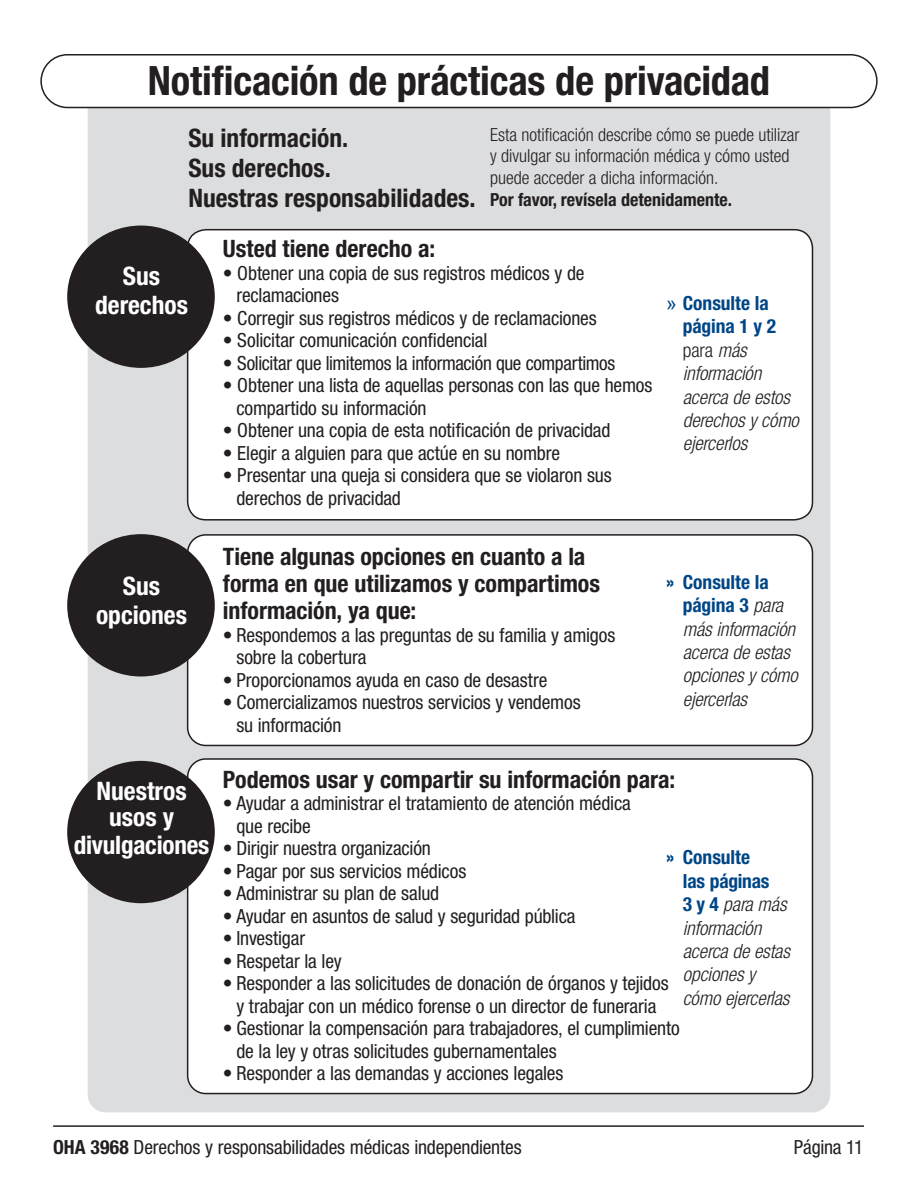
<style>
.page{position:relative;width:918px;height:1188px;background:#fff}
.page>*{position:absolute;margin:0;border:0;box-sizing:border-box;transform-origin:0 0}
.t1{font:700 condensed 40.5px "Helvetica Neue LT Std";letter-spacing:-.005em;color:#231f20}
.t2{font:700 condensed 25.5px/30px "Helvetica Neue LT Std";color:#231f20}
.t3{font:700 condensed 25.5px/28.5px "Helvetica Neue LT Std";color:#fff;text-align:center}
.t4{font:700 condensed 24px/27px "Helvetica Neue LT Std";color:#231f20}
.bullet{font:condensed 19.5px/22.5px "Helvetica Neue LT Std";letter-spacing:-.01em;color:#231f20}
.t5{font:italic 300 condensed 19.5px/23.4px "Helvetica Neue LT Std";letter-spacing:-.005em;color:#231f20}
.t6{font:700 condensed 19.5px/23.4px "Helvetica Neue LT Std";letter-spacing:-.005em;color:#004686}
.t7{font:300 condensed 18px/21.6px "Helvetica Neue LT Std";color:#231f20}
.s1{font-weight:700}
.s2{font-family:"Arial";font-weight:400;font-style:normal;font-stretch:normal;color:#004686}
.s3{font-weight:700;font-style:normal;color:#004686}
.s4{font-style:normal}
.s5{font-weight:300;font-style:italic;color:#231f20}
</style>
<div class="page">
<hr style="left:53px;top:1125px;width:811px;height:2px;background:#231f20">
<div style="left:88px;top:81px;width:742px;height:1031px;background:#dcdddf;border-radius:18px"></div>
<div style="left:41px;top:55px;width:836px;height:53px;background:#fff;border-radius:26px"></div>
<div style="left:40px;top:54px;width:838px;height:54px;border:2px solid #231f20;border-radius:26px"></div>
<div style="left:188px;top:535px;width:624px;height:210px;background:#fff;border-radius:18px"></div>
<div style="left:187px;top:534px;width:626px;height:212px;border:2px solid #231f20;border-radius:18px"></div>
<div style="left:188px;top:230px;width:624px;height:290px;background:#fff;border-radius:18px"></div>
<div style="left:187px;top:229px;width:626px;height:292px;border:2px solid #231f20;border-radius:18px"></div>
<div style="left:67px;top:226px;width:148px;height:142px;background:#231f20;border-radius:50%"></div>
<div style="left:67px;top:534px;width:148px;height:143px;background:#231f20;border-radius:50%"></div>
<div style="left:188px;top:759px;width:624px;height:335px;background:#fff;border-radius:18px"></div>
<div style="left:187px;top:758px;width:626px;height:336px;border:2px solid #231f20;border-radius:18px"></div>
<div style="left:67px;top:761px;width:148px;height:142px;background:#231f20;border-radius:50%"></div>
<h1 class="t1" style="left:148px;top:56px;width:624px">Notificación de prácticas de privacidad</h1>
<p class="t2" style="left:188px;top:122px;width:161px">Su información.<br>Sus derechos.</p>
<p class="t2" style="left:188px;top:182px;width:289px">Nuestras responsabilidades.</p>
<p class="t7" style="left:490px;top:124px;width:311px">Esta notificación describe cómo se puede utilizar y divulgar su información médica y cómo usted puede acceder a dicha información.<br><span class="s1">Por favor, revísela detenidamente.</span></p>
<p class="t3" style="left:95px;top:262px;width:94px">Sus derechos</p>
<p class="t3" style="left:123px;top:572px;width:39px">Sus</p>
<p class="t3" style="left:96px;top:600px;width:93px">opciones</p>
<p class="t4" style="left:223px;top:235px;width:214px">Usted tiene derecho a:</p>
<p class="bullet" style="left:236px;top:261px;width:350px;text-indent:-14px">• Obtener una copia de sus registros médicos y de reclamaciones</p>
<p class="bullet" style="left:223px;top:306px;width:375px">• Corregir sus registros médicos y de reclamaciones</p>
<p class="bullet" style="left:223px;top:329px;width:266px">• Solicitar comunicación confidencial</p>
<p class="bullet" style="left:223px;top:351px;width:394px">• Solicitar que limitemos la información que compartimos</p>
<p class="bullet" style="left:236px;top:374px;width:418px;text-indent:-14px">• Obtener una lista de aquellas personas con las que hemos compartido su información</p>
<p class="bullet" style="left:223px;top:419px;width:389px">• Obtener una copia de esta notificación de privacidad</p>
<p class="bullet" style="left:223px;top:441px;width:339px">• Elegir a alguien para que actúe en su nombre</p>
<p class="bullet" style="left:236px;top:464px;width:377px;text-indent:-14px">• Presentar una queja si considera que se violaron sus derechos de privacidad</p>
<p class="t4" style="left:223px;top:543px;width:379px">Tiene algunas opciones en cuanto a la forma en que utilizamos y compartimos información, ya que:</p>
<p class="bullet" style="left:236px;top:624px;width:380px;text-indent:-14px">• Respondemos a las preguntas de su familia y amigos sobre la cobertura</p>
<p class="bullet" style="left:223px;top:669px;width:326px">• Proporcionamos ayuda en caso de desastre</p>
<p class="bullet" style="left:236px;top:691px;width:346px;text-indent:-14px">• Comercializamos nuestros servicios y vendemos su información</p>
<p class="t5" style="left:683px;top:292px;width:118px;text-indent:-16px"><span class="s2">»</span> <span class="s3">Consulte la página 1 y 2 </span><span class="s4">para</span> más información acerca de estos derechos y cómo ejercerlos</p>
<p class="t6" style="left:683px;top:570px;width:102px;text-indent:-16px">» Consulte la página 3 <span class="s5">para</span></p>
<p class="t5" style="left:683px;top:617px;width:117px">más información acerca de estas opciones y cómo ejercerlas</p>
<p class="t3" style="left:97px;top:777px;width:92px">Nuestros</p>
<p class="t3" style="left:74px;top:802px;width:137px">usos y divulgaciones</p>
<h1 class="t4" style="left:223px;top:765px;width:454px">Podemos usar y compartir su información para:</h1>
<p class="bullet" style="left:236px;top:792px;width:396px;text-indent:-14px">• Ayudar a administrar el tratamiento de atención médica que recibe</p>
<p class="bullet" style="left:223px;top:837px;width:210px">• Dirigir nuestra organización</p>
<p class="bullet" style="left:223px;top:859px;width:245px">• Pagar por sus servicios médicos</p>
<p class="bullet" style="left:223px;top:882px;width:218px">• Administrar su plan de salud</p>
<p class="bullet" style="left:223px;top:904px;width:354px">• Ayudar en asuntos de salud y seguridad pública</p>
<p class="bullet" style="left:223px;top:927px;width:84px">• Investigar</p>
<p class="bullet" style="left:223px;top:949px;width:120px">• Respetar la ley</p>
<p class="bullet" style="left:223px;top:972px;width:447px;text-align:center">• Responder a las solicitudes de donación de órganos y tejidos y trabajar con un médico forense o un director de funeraria</p>
<p class="bullet" style="left:236px;top:1017px;width:445px;text-indent:-14px">• Gestionar la compensación para trabajadores, el cumplimiento de la ley y otras solicitudes gubernamentales</p>
<p class="bullet" style="left:223px;top:1062px;width:342px">• Responder a las demandas y acciones legales</p>
<p class="t5" style="left:683px;top:846px;width:109px;text-indent:-16px"><span class="s3">» Consulte<br>las páginas<br>3 y 4</span> para más información acerca de estas opciones y cómo ejercerlas</p>
<p class="bullet" style="left:53px;top:1136px;width:470px"><span class="s1">OHA 3968</span> Derechos y responsabilidades médicas independientes</p>
<p class="bullet" style="left:794px;top:1136px;width:71px">Página 11</p>
</div>
